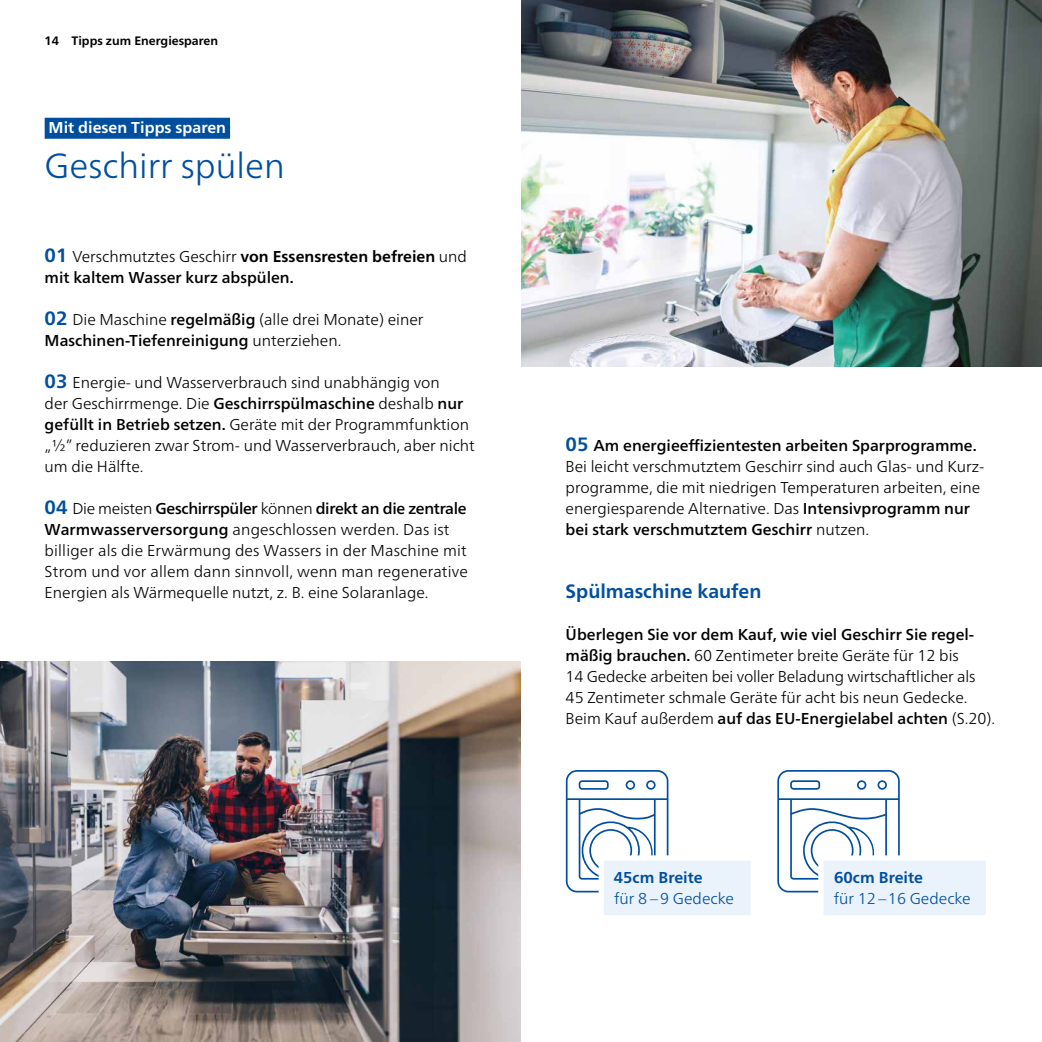
<style>
.page{position:relative;width:1042px;height:1042px;background:#fff}
.page>*{position:absolute;margin:0;border:0;box-sizing:border-box;transform-origin:0 0}
.t1{font:300 35px "Frutiger Neue LT Pro";color:#004f9f}
.t2{font:700 19.25px "Frutiger Neue LT Pro";color:#004f9f}
.t3{font:300 15.75px/21px "Frutiger Neue LT Pro";color:#000}
.t4{font:500 15.75px/21px "Frutiger Neue LT Pro";color:#000}
.t5{font:300 15.75px "Frutiger Neue LT Pro";color:#004f9f}
.t6{font:700 15.75px "Frutiger Neue LT Pro";color:#fff}
.t7{font:700 15.75px "Frutiger Neue LT Pro";color:#004f9f}
.t8{font:700 12.25px "Frutiger Neue LT Pro";color:#000}
.s1{font-weight:700;font-size:19.25px;color:#004f9f}
.s2{font-weight:300}
.s3{font-weight:700}
.s4{font-weight:500}
</style>
<div class="page">
<div style="left:45px;top:118px;width:185px;height:21px;background:#004f9f"></div>
<img style="left:521px;top:0;width:521px;height:367px">
<img style="left:0;top:661px;width:521px;height:381px">
<svg style="left:777px;top:770px;width:209px;height:145px"></svg>
<svg style="left:566px;top:770px;width:185px;height:145px"></svg>
<p class="t8" style="left:45px;top:33px;width:175px">14 Tipps zum Energiesparen</p>
<p class="t6" style="left:49px;top:119px;width:179px">Mit diesen Tipps sparen</p>
<h1 class="t1" style="left:45px;top:145px;width:242px">Geschirr spülen</h1>
<p class="t4" style="left:45px;top:246px;width:424px"><span class="s1">01</span> <span class="s2">Verschmutztes Geschirr</span> <span class="s3">von Essensresten befreien</span> <span class="s2">und </span>mit kaltem Wasser kurz abspülen.</p>
<p class="t3" style="left:45px;top:309px;width:380px"><span class="s1">02</span> Die Maschine <span class="s4">regelmäßig</span> (alle drei Monate) einer<br><span class="s4">Maschinen-Tiefenreinigung</span> unterziehen.</p>
<p class="t3" style="left:45px;top:372px;width:432px"><span class="s1">03</span> Energie- und Wasserverbrauch sind unabhängig von<br>der Geschirrmenge. Die <span class="s4">Geschirrspülmaschine</span> deshalb <span class="s4">nur gefüllt in Betrieb setzen.</span> Geräte mit der Programmfunktion „½” reduzieren zwar Strom- und Wasserverbrauch, aber nicht um die Hälfte.</p>
<p class="t3" style="left:45px;top:498px;width:425px"><span class="s1">04</span> Die meisten <span class="s4">Geschirrspüler</span> können <span class="s4">direkt an die zentrale Warmwasserversorgung</span> angeschlossen werden. Das ist billiger als die Erwärmung des Wassers in der Maschine mit Strom und vor allem dann sinnvoll, wenn man regenerative Energien als Wärmequelle nutzt, z. B. eine Solaranlage.</p>
<p class="t3" style="left:566px;top:435px;width:420px"><span class="s1">05</span> <span class="s4">Am energieeffizientesten arbeiten Sparprogramme.<br></span>Bei leicht verschmutztem Geschirr sind auch Glas- und Kurz&shy;programme, die mit niedrigen Temperaturen arbeiten, eine energiesparende Alternative. Das <span class="s4">Intensivprogramm nur bei stark verschmutztem Geschirr</span> nutzen.</p>
<p class="t2" style="left:566px;top:580px;width:197px">Spülmaschine kaufen</p>
<p class="t3" style="left:566px;top:624px;width:431px"><span class="s4">Überlegen Sie vor dem Kauf, wie viel Geschirr Sie regel&shy;mäßig brauchen.</span> 60 Zentimeter breite Geräte für 12 bis<br>14 Gedecke arbeiten bei voller Beladung wirtschaftlicher als 45 Zentimeter schmale Geräte für acht bis neun Gedecke.<br>Beim Kauf außerdem <span class="s4">auf das EU-Energielabel achten</span> (S.20).</p>
<p class="t7" style="left:614px;top:868px;width:90px">45cm Breite</p>
<p class="t5" style="left:614px;top:888px;width:121px">für 8 – 9 Gedecke</p>
<p class="t7" style="left:834px;top:868px;width:90px">60cm Breite</p>
<p class="t5" style="left:834px;top:888px;width:138px">für 12 –16 Gedecke</p>
</div>
